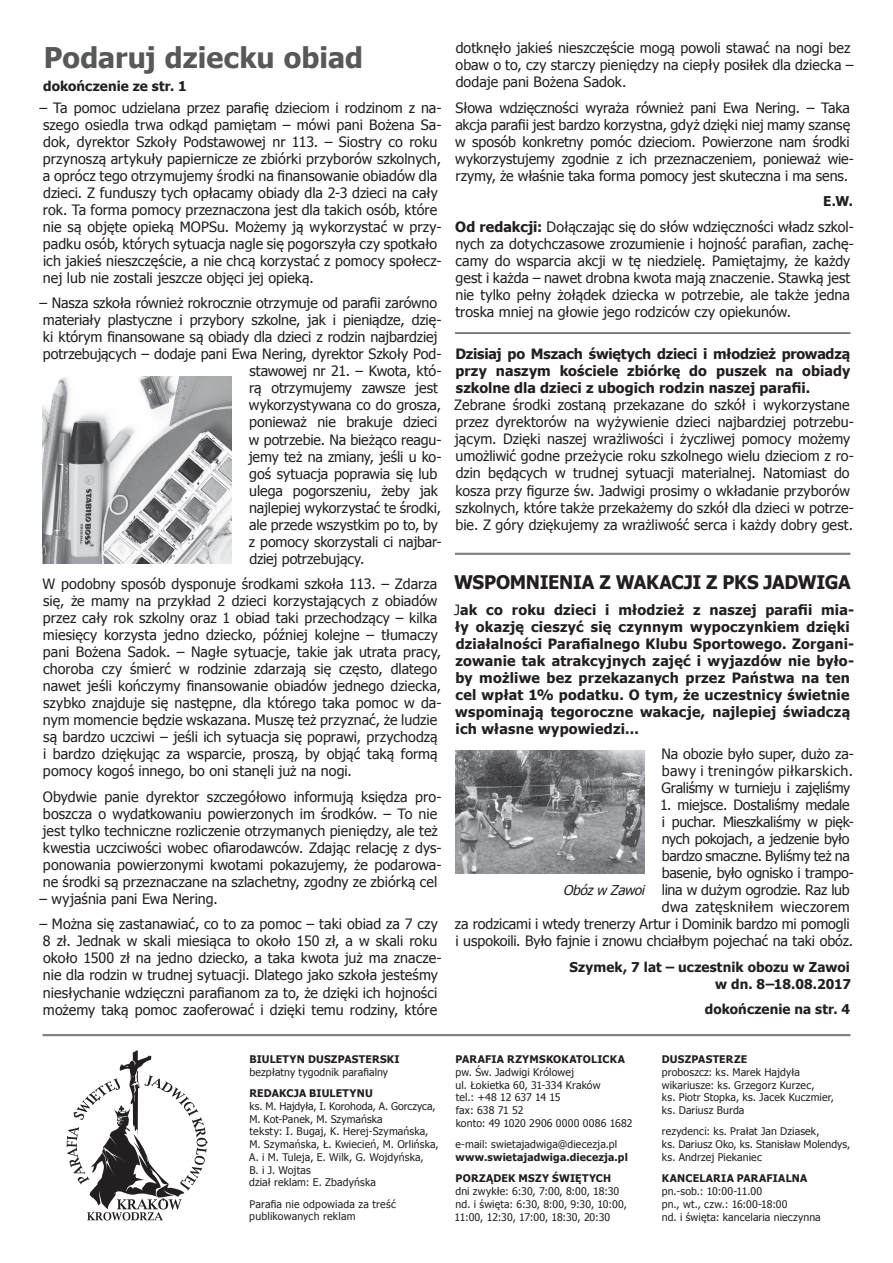
<style>
.page{position:relative;width:893px;height:1263px;background:#fff}
.page>*{position:absolute;margin:0;border:0;box-sizing:border-box;transform-origin:0 0}
.t1{font:700 28.5px "Tahoma";color:#57585a}
.t2{font:700 18.75px "Tahoma";letter-spacing:-.015em;color:#231f20}
.t3{font:14.25px/17px "Tahoma";color:#231f20}
.t4{font:700 14.25px/17px "Tahoma";letter-spacing:.015em;color:#231f20;text-align:justify}
.t5{font:14.25px "Tahoma";letter-spacing:-.02em;color:#231f20}
.t6{font:14.25px "Tahoma";letter-spacing:-.025em;color:#231f20}
.t7{font:14.25px "Tahoma";letter-spacing:.025em;color:#231f20}
.t8{font:700 13.5px/17px "Tahoma";letter-spacing:.005em;color:#231f20;text-align:right}
.t9{font:italic 13.5px "Tahoma";color:#231f20}
.t10{font:10.5px/12.8px "Tahoma";letter-spacing:.01em;color:#231f20}
.t11{font:700 10.5px/21.3px "Tahoma";letter-spacing:.02em;color:#231f20}
.s1{font-weight:700}
.s2{font-weight:400}
</style>
<div class="page">
<svg style="left:67px;top:1050px;width:141px;height:170px"></svg>
<hr style="left:43px;top:1034px;width:807px;height:2px;background:#808285">
<img style="left:43px;top:376px;width:189px;height:187px">
<img style="left:455px;top:750px;width:189px;height:124px">
<hr style="left:455px;top:553px;width:395px;height:2px;background:#808285">
<hr style="left:455px;top:332px;width:395px;height:2px;background:#57585a">
<h1 class="t1" style="left:44px;top:38px;width:321px">Podaruj dziecku obiad</h1>
<p class="t8" style="left:43px;top:77px;width:145px">dokończenie ze str. 1</p>
<p class="t3" style="left:39px;top:98px;width:404px">– Ta pomoc udzielana przez parafię dzieciom i rodzinom z na&shy;szego osiedla trwa odkąd pamiętam – mówi pani Bożena Sa&shy;dok, dyrektor Szkoły Podstawowej nr 113. – Siostry co roku przynoszą artykuły papiernicze ze zbiórki przyborów szkolnych, a oprócz tego otrzymujemy środki na finansowanie obiadów dla dzieci. Z funduszy tych opłacamy obiady dla 2-3 dzieci na cały rok. Ta forma pomocy przeznaczona jest dla takich osób, które nie są objęte opieką MOPSu. Możemy ją wykorzystać w przy&shy;padku osób, których sytuacja nagle się pogorszyła czy spotkało ich jakieś nieszczęście, a nie chcą korzystać z pomocy społecz&shy;nej lub nie zostali jeszcze objęci jej opieką.</p>
<p class="t3" style="left:39px;top:294px;width:399px">– Nasza szkoła również rokrocznie otrzymuje od parafii zarówno</p>
<p class="t3" style="left:43px;top:311px;width:400px">materiały plastyczne i przybory szkolne, jak i pieniądze, dzię-</p>
<p class="t3" style="left:43px;top:328px;width:396px">ki którym finansowane są obiady dla dzieci z rodzin najbardziej</p>
<p class="t3" style="left:43px;top:345px;width:400px">potrzebujących – dodaje pani Ewa Nering, dyrektor Szkoły Pod-</p>
<p class="t3" style="left:249px;top:362px;width:194px">stawowej nr 21. – Kwota, któ-</p>
<p class="t3" style="left:249px;top:379px;width:190px">rą otrzymujemy zawsze jest</p>
<p class="t3" style="left:249px;top:396px;width:194px">wykorzystywana co do grosza,</p>
<p class="t3" style="left:249px;top:413px;width:190px">ponieważ nie brakuje dzieci</p>
<p class="t3" style="left:249px;top:430px;width:194px">w potrzebie. Na bieżąco reagu-</p>
<p class="t3" style="left:249px;top:447px;width:194px">jemy też na zmiany, jeśli u ko-</p>
<p class="t3" style="left:249px;top:464px;width:189px">goś sytuacja poprawia się lub</p>
<p class="t3" style="left:249px;top:481px;width:190px">ulega pogorszeniu, żeby jak</p>
<p class="t3" style="left:249px;top:498px;width:193px">najlepiej wykorzystać te środki,</p>
<p class="t3" style="left:249px;top:515px;width:190px">ale przede wszystkim po to, by</p>
<p class="t3" style="left:249px;top:532px;width:194px">z pomocy skorzystali ci najbar-</p>
<p class="t3" style="left:249px;top:549px;width:117px">dziej potrzebujący.</p>
<p class="t3" style="left:43px;top:575px;width:400px">W podobny sposób dysponuje środkami szkoła 113. – Zdarza się, że mamy na przykład 2 dzieci korzystających z obiadów przez cały rok szkolny oraz 1 obiad taki przechodzący – kilka miesięcy korzysta jedno dziecko, później kolejne – tłumaczy pani Bożena Sadok. – Nagłe sytuacje, takie jak utrata pracy, choroba czy śmierć w rodzinie zdarzają się często, dlatego nawet jeśli kończymy finansowanie obiadów jednego dziecka, szybko znajduje się następne, dla którego taka pomoc w da&shy;nym momencie będzie wskazana. Muszę też przyznać, że ludzie są bardzo uczciwi – jeśli ich sytuacja się poprawi, przychodzą i bardzo dziękując za wsparcie, proszą, by objąć taką formą pomocy kogoś innego, bo oni stanęli już na nogi.</p>
<p class="t3" style="left:42px;top:787px;width:401px">Obydwie panie dyrektor szczegółowo informują księdza pro&shy;boszcza o wydatkowaniu powierzonych im środków. – To nie jest tylko techniczne rozliczenie otrzymanych pieniędzy, ale też kwestia uczciwości wobec ofiarodawców. Zdając relację z dys&shy;ponowania powierzonymi kwotami pokazujemy, że podarowa&shy;ne środki są przeznaczane na szlachetny, zgodny ze zbiórką cel</p>
<p class="t3" style="left:39px;top:890px;width:180px">– wyjaśnia pani Ewa Nering.</p>
<p class="t3" style="left:39px;top:915px;width:404px">– Można się zastanawiać, co to za pomoc – taki obiad za 7 czy 8 zł. Jednak w skali miesiąca to około 150 zł, a w skali roku około 1500 zł na jedno dziecko, a taka kwota już ma znacze&shy;nie dla rodzin w trudnej sytuacji. Dlatego jako szkoła jesteśmy niesłychanie wdzięczni parafianom za to, że dzięki ich hojności możemy taką pomoc zaoferować i dzięki temu rodziny, które</p>
<p class="t3" style="left:456px;top:39px;width:399px">dotknęło jakieś nieszczęście mogą powoli stawać na nogi bez obaw o to, czy starczy pieniędzy na ciepły posiłek dla dziecka – dodaje pani Bożena Sadok.</p>
<p class="t3" style="left:455px;top:98px;width:400px">Słowa wdzięczności wyraża również pani Ewa Nering. – Taka akcja parafii jest bardzo korzystna, gdyż dzięki niej mamy szansę w sposób konkretny pomóc dzieciom. Powierzone nam środki wykorzystujemy zgodnie z ich przeznaczeniem, ponieważ wie&shy;rzymy, że właśnie taka forma pomocy jest skuteczna i ma sens.</p>
<p class="t8" style="left:823px;top:192px;width:31px">E.W.</p>
<p class="t3" style="left:455px;top:217px;width:400px"><span class="s1">Od redakcji:</span> Dołączając się do słów wdzięczności władz szkol&shy;nych za dotychczasowe zrozumienie i hojność parafian, zachę&shy;camy do wsparcia akcji w tę niedzielę. Pamiętajmy, że każdy gest i każda – nawet drobna kwota mają znaczenie. Stawką jest nie tylko pełny żołądek dziecka w potrzebie, ale także jedna troska mniej na głowie jego rodziców czy opiekunów.</p>
<p class="t4" style="left:455px;top:345px;width:396px">Dzisiaj po Mszach świętych dzieci i młodzież prowadzą przy naszym kościele zbiórkę do puszek na obiady szkolne dla dzieci z ubogich rodzin naszej parafii.</p>
<p class="t3" style="left:454px;top:396px;width:401px">Zebrane środki zostaną przekazane do szkół i wykorzystane przez dyrektorów na wyżywienie dzieci najbardziej potrzebu&shy;jącym. Dzięki naszej wrażliwości i życzliwej pomocy możemy umożliwić godne przeżycie roku szkolnego wielu dzieciom z ro&shy;dzin będących w trudnej sytuacji materialnej. Natomiast do kosza przy figurze św. Jadwigi prosimy o wkładanie przyborów szkolnych, które także przekażemy do szkół dla dzieci w potrze&shy;bie. Z góry dziękujemy za wrażliwość serca i każdy dobry gest.</p>
<h2 class="t2" style="left:454px;top:569px;width:398px">WSPOMNIENIA Z WAKACJI Z PKS JADWIGA</h2>
<p class="t4" style="left:454px;top:600px;width:402px;text-align:left"><span class="s2">J</span>ak co roku dzieci i młodzież z naszej parafii mia&shy;ły okazję cieszyć się czynnym wypoczynkiem dzięki działalności Parafialnego Klubu Sportowego. Zorgani&shy;zowanie tak atrakcyjnych zajęć i wyjazdów nie było&shy;by możliwe bez przekazanych przez Państwa na ten cel wpłat 1% podatku. O tym, że uczestnicy świetnie wspominają tegoroczne wakacje, najlepiej świadczą ich własne wypowiedzi...</p>
<p class="t3" style="left:661px;top:745px;width:194px;text-align:justify">Na obozie było super, dużo za&shy;bawy i treningów piłkarskich.<br>Graliśmy w turnieju i zajęliśmy</p>
<p class="t3" style="left:660px;top:796px;width:191px">1. miejsce. Dostaliśmy medale</p>
<p class="t5" style="left:662px;top:812px;width:194px">i puchar. Mieszkaliśmy w pięk-</p>
<p class="t5" style="left:662px;top:829px;width:190px">nych pokojach, a jedzenie było</p>
<p class="t5" style="left:662px;top:846px;width:190px">bardzo smaczne. Byliśmy też na</p>
<p class="t5" style="left:662px;top:863px;width:194px">basenie, było ognisko i trampo-</p>
<p class="t6" style="left:662px;top:881px;width:189px">lina w dużym ogrodzie. Raz lub</p>
<p class="t7" style="left:662px;top:898px;width:189px">dwa zatęskniłem wieczorem</p>
<p class="t3" style="left:455px;top:915px;width:396px">za rodzicami i wtedy trenerzy Artur i Dominik bardzo mi pomogli</p>
<p class="t3" style="left:455px;top:932px;width:399px">i uspokoili. Było fajnie i znowu chciałbym pojechać na taki obóz.</p>
<p class="t8" style="left:569px;top:957px;width:283px">Szymek, 7 lat – uczestnik obozu w Zawoi w dn. 8–18.08.2017</p>
<p class="t8" style="left:705px;top:1000px;width:147px">dokończenie na str. 4</p>
<p class="t9" style="left:563px;top:881px;width:86px">Obózw Zawoi</p>
<p class="t11" style="left:249px;top:1048px;width:152px">BIULETYN DUSZPASTERSKI</p>
<p class="t10" style="left:249px;top:1065px;width:140px">bezpłatny tygodnik parafialny</p>
<p class="t11" style="left:249px;top:1082px;width:125px">REDAKCJA BIULETYNU</p>
<p class="t10" style="left:249px;top:1099px;width:191px">ks. M. Hajdyła, I. Korohoda, A. Gorczyca,<br>M. Kot-Panek, M. Szymańska<br>teksty: I. Bugaj, K. Herej-Szymańska,<br>M. Szymańska, Ł. Kwiecień, M. Orlińska,<br>A. i M. Tuleja, E. Wilk, G. Wojdyńska,<br>B. i J. Wojtas<br>dział reklam: E. Zbadyńska</p>
<p class="t10" style="left:249px;top:1197px;width:148px">Parafia nie odpowiada za treść publikowanych reklam</p>
<p class="t11" style="left:456px;top:1048px;width:171px">PARAFIA RZYMSKOKATOLICKA</p>
<p class="t10" style="left:456px;top:1065px;width:179px">pw. Św. Jadwigi Królowej<br>ul. Łokietka 60, 31-334 Kraków<br>tel.: +48 12 637 14 15<br>fax: 638 71 52<br>konto: 49 1020 2906 0000 0086 1682</p>
<p class="t10" style="left:455px;top:1137px;width:163px">e-mail: swietajadwiga@diecezja.pl</p>
<p class="t11" style="left:455px;top:1146px;width:174px">www.swietajadwiga.diecezja.pl<br>PORZĄDEK MSZY ŚWIĘTYCH</p>
<p class="t10" style="left:454px;top:1184px;width:174px">dni zwykłe: 6:30, 7:00, 8:00, 18:30 nd. i święta: 6:30, 8:00, 9:30, 10:00,<br>11:00, 12:30, 17:00, 18:30, 20:30</p>
<p class="t11" style="left:662px;top:1048px;width:87px">DUSZPASTERZE</p>
<p class="t10" style="left:662px;top:1065px;width:174px">proboszcz: ks. Marek Hajdyła wikariusze: ks. Grzegorz Kurzec,<br>ks. Piotr Stopka, ks. Jacek Kuczmier, ks. Dariusz Burda</p>
<p class="t10" style="left:662px;top:1125px;width:190px">rezydenci: ks. Prałat Jan Dziasek,<br>ks. Dariusz Oko, ks. Stanisław Molendys, ks. Andrzej Piekaniec</p>
<p class="t11" style="left:662px;top:1167px;width:147px">KANCELARIA PARAFIALNA</p>
<p class="t10" style="left:662px;top:1184px;width:161px">pn.-sob.: 10:00-11.00<br>pn., wt., czw.: 16:00-18:00<br>nd. i święta: kancelaria nieczynna</p>
</div>
